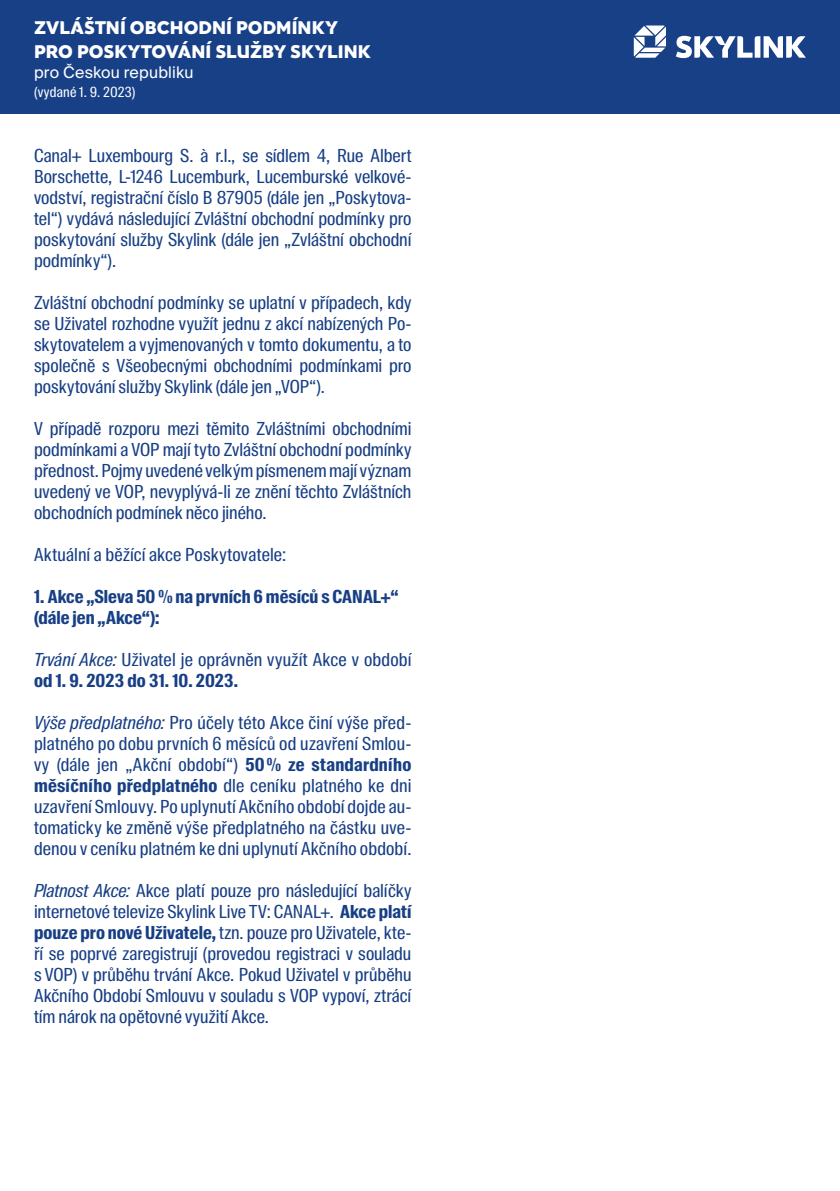
<style>
.page{position:relative;width:840px;height:1191px;background:#fff}
.page>*{position:absolute;margin:0;border:0;box-sizing:border-box;transform-origin:0 0}
.VOP_text{font:18px/21px "Suisse Intl Cond";letter-spacing:.005em;color:#173f85;text-align:justify}
.VOP_titulek{font:700 18px/21px "Suisse Intl Cond";color:#173f85}
.titulek1{font:18px/24px "M7 Sans";color:#fff}
.titulek1-2{font:16px "Suisse Intl";letter-spacing:.015em;color:#fff}
.titulek1-3{font:14px "Suisse Intl Cond";letter-spacing:.015em;color:#fff}
.s1{font-style:italic}
.s2{font-weight:700}
</style>
<div class="page">
<div style="left:0;top:0;width:839px;height:113px;background:#184086"></div>
<svg style="left:675px;top:36px;width:130px;height:22px"></svg>
<svg style="left:633px;top:26px;width:32px;height:32px"></svg>
<p class="titulek1" style="left:34px;top:15px;width:338px">ZVLÁŠTNÍ OBCHODNÍ PODMÍNKY<br>PRO POSKYTOVÁNÍ SLUŽBY SKYLINK</p>
<p class="titulek1-2" style="left:34px;top:63px;width:161px">pro Českou republiku</p>
<p class="titulek1-3" style="left:34px;top:84px;width:103px">(vydané 1. 9. 2023)</p>
<p class="VOP_text" style="left:34px;top:145px;width:379px">Canal+ Luxembourg S. à r.l., se sídlem 4, Rue Albert Borschette, L-1246 Lucemburk, Lucemburské velkové&shy;vodství, registrační číslo B 87905 (dále jen „Poskytova&shy;tel“) vydává následující Zvláštní obchodní podmínky pro poskytování služby Skylink (dále jen „Zvláštní obchodní podmínky“).</p>
<p class="VOP_text" style="left:34px;top:292px;width:379px">Zvláštní obchodní podmínky se uplatní v případech, kdy se Uživatel rozhodne využít jednu z akcí nabízených Po&shy;skytovatelem a vyjmenovaných v tomto dokumentu, a to společně s Všeobecnými obchodními podmínkami pro poskytování služby Skylink (dále jen „VOP“).</p>
<p class="VOP_text" style="left:34px;top:418px;width:379px">V případě rozporu mezi těmito Zvláštními obchodními podmínkami a VOP mají tyto Zvláštní obchodní podmínky přednost. Pojmy uvedené velkým písmenem mají význam uvedený ve VOP, nevyplývá-li ze znění těchto Zvláštních obchodních podmínek něco jiného.</p>
<p class="VOP_text" style="left:34px;top:544px;width:254px">Aktuální a běžící akce Poskytovatele:</p>
<p class="VOP_titulek" style="left:34px;top:586px;width:366px">1. Akce „Sleva 50 % na prvních 6 měsíců s CANAL+“ (dále jen „Akce“):</p>
<p class="VOP_text" style="left:34px;top:649px;width:378px"><span class="s1">Trvání Akce:</span> Uživatel je oprávněn využít Akce v období <span class="s2">od 1. 9. 2023 do 31. 10. 2023.</span></p>
<p class="VOP_text" style="left:34px;top:712px;width:379px"><span class="s1">Výše předplatného:</span> Pro účely této Akce činí výše před&shy;platného po dobu prvních 6 měsíců od uzavření Smlou&shy;vy (dále jen „Akční období“) <span class="s2">50% ze standardního měsíčního předplatného</span> dle ceníku platného ke dni uzavření Smlouvy. Po uplynutí Akčního období dojde au&shy;tomaticky ke změně výše předplatného na částku uve&shy;denou v ceníku platném ke dni uplynutí Akčního období.</p>
<p class="VOP_text" style="left:34px;top:880px;width:379px"><span class="s1">Platnost Akce:</span> Akce platí pouze pro následující balíčky internetové televize Skylink Live TV: CANAL+. <span class="s2">Akce platí pouze pro nové Uživatele,</span> tzn. pouze pro Uživatele, kte&shy;ří se poprvé zaregistrují (provedou registraci v souladu s VOP) v průběhu trvání Akce. Pokud Uživatel v průběhu Akčního Období Smlouvu v souladu s VOP vypoví, ztrácí tím nárok na opětovné využití Akce.</p>
</div>
